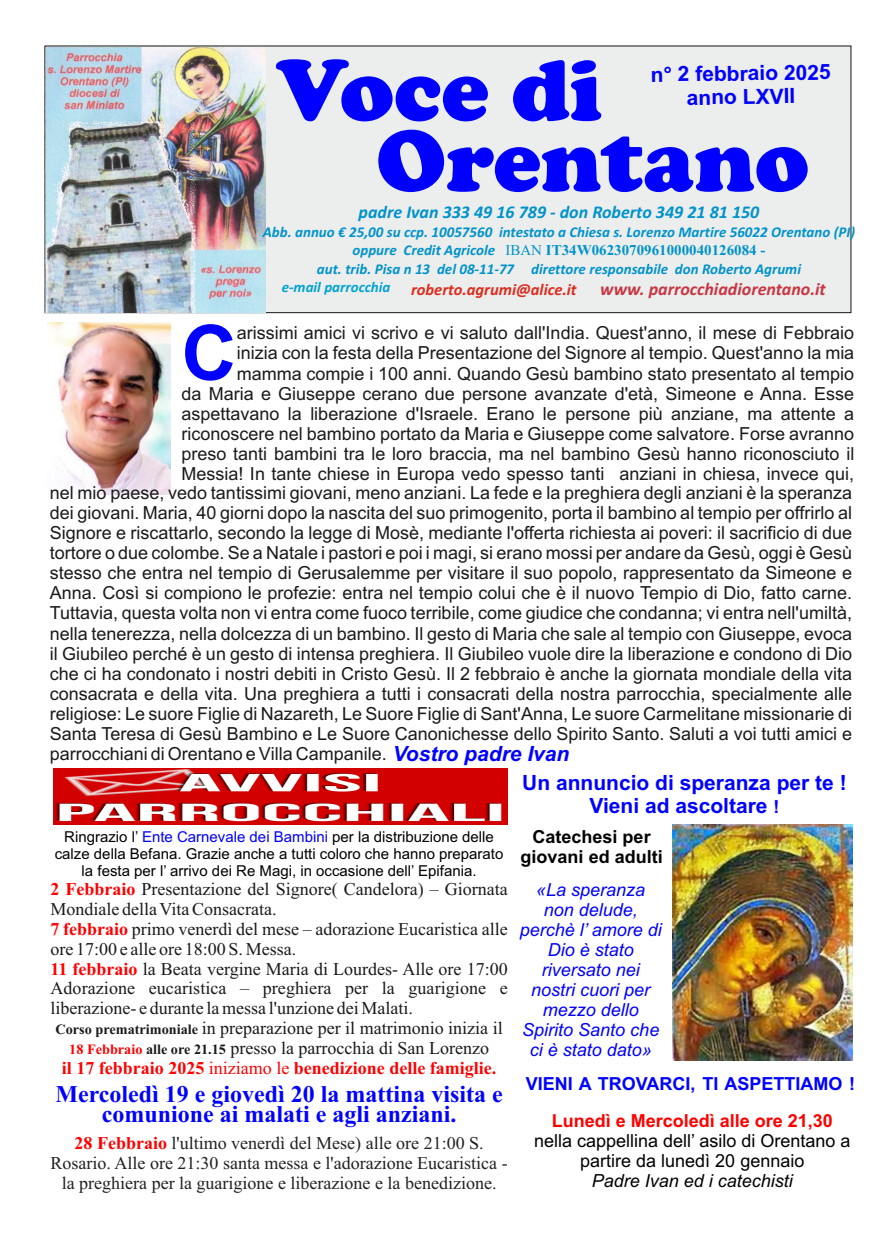
<style>
.page{position:relative;width:893px;height:1238px;background:#fff}
.page>*{position:absolute;margin:0;border:0;box-sizing:border-box;transform-origin:0 0}
.t1{font:900 90px "Cooper";color:#00f}
.t2{font:700 76.35px "Arial";color:#00f}
.t3{font:700 24px/20px "Times New Roman";color:#00f;text-align:center}
.t4{font:700 21px/23.4px "Arial";color:#00f;text-align:center}
.t5{font:18px "Arial";color:#1a1a1a}
.t6{font:18px "Times New Roman";color:#1a1a1a}
.t7{font:18px/20px "Times New Roman";color:#212121;text-align:center}
.t8{font:italic 18px/20.1px "Arial";color:#00f;text-align:center}
.t9{font:18px/20.1px "Arial";color:#000;text-align:center}
.t10{font:700 18px "Times New Roman";color:#f00}
.t11{font:italic 700 18px "Calibri";color:#0093cb}
.t12{font:700 18px "Arial";color:#00f}
.t13{font:700 18px "Arial";color:#f00}
.t14{font:italic 700 18px "Calibri";color:#c73642}
.t15{font:700 18px/20.1px "Arial";color:#000;text-align:center}
.t16{font:italic 18px "Arial";color:#000}
.t17{font:italic 700 16.5px "Calibri";color:#dd2b1c}
.t18{font:15px/16.8px "Arial";color:#000;text-align:center}
.t19{font:italic 700 15px "Calibri";color:#0093cb}
.t20{font:700 15px "Times New Roman";color:#0093cb}
.t21{font:italic 700 15px "Calibri";color:#00a3d4}
.t22{font:700 14.25px "Times New Roman";color:#f00}
.s1{font-family:"Calibri";font-style:italic}
.s2{font-weight:400}
.s3{font-weight:700;font-style:italic;font-size:21px;color:#00f}
.s4{color:#00f}
.s5{font-weight:700;color:#f00}
.s6{font-weight:700;font-size:14.25px}
.s7{font-size:18px}
</style>
<div class="page">
<div style="left:44px;top:45px;width:808px;height:268px;background:#eceded"></div>
<img style="left:45px;top:47px;width:220px;height:265px">
<img style="left:47px;top:322px;width:123px;height:172px">
<img style="left:672px;top:824px;width:180px;height:236px">
<img style="left:53px;top:768px;width:455px;height:56px">
<h1 class="t1" style="left:276px;top:60px;width:328px">Voce di</h1>
<p class="t4" style="left:650px;top:65px;width:181px;rotate:-1deg">n° 2 febbraio 2025 anno LXVII</p>
<h1 class="t1" style="left:376px;top:130px;width:434px">Orentano</h1>
<p class="t11" style="left:359px;top:204px;width:402px">padre Ivan 333 49 16 789 - don Roberto 349 21 81 150</p>
<p class="t19" style="left:263px;top:226px;width:594px">Abb. annuo € 25,00 su ccp. 10057560 intestato a Chiesa s. Lorenzo Martire 56022 Orentano (PI)</p>
<p class="t20" style="left:353px;top:245px;width:414px"><span class="s1">oppure Credit Agricole</span> <span class="s2">IBAN</span> IT34W0623070961000040126084 -</p>
<p class="t19" style="left:317px;top:262px;width:486px">aut. trib. Pisa n 13 del 08-11-77 direttore responsabile don Roberto Agrumi</p>
<p class="t21" style="left:282px;top:281px;width:110px">e-mail parrocchia</p>
<p class="t17" style="left:411px;top:283px;width:167px">roberto.agrumi@alice.it</p>
<p class="t14" style="left:600px;top:282px;width:227px">www. parrocchiadiorentano.it</p>
<h2 class="t2" style="left:182px;top:324px;width:57px">C</h2>
<p class="t5" style="left:237px;top:326px;width:619px">arissimi amici vi scrivo e vi saluto dall'India. Quest'anno, il mese di Febbraio</p>
<p class="t5" style="left:237px;top:346px;width:619px">inizia con la festa della Presentazione del Signore al tempio. Quest'anno la mia</p>
<p class="t5" style="left:237px;top:366px;width:619px">mamma compie i 100 anni. Quando Gesù bambino stato presentato al tempio</p>
<p class="t5" style="left:182px;top:386px;width:674px">da Maria e Giuseppe cerano due persone avanzate d'età, Simeone e Anna. Esse</p>
<p class="t5" style="left:182px;top:406px;width:674px">aspettavano la liberazione d'Israele. Erano le persone più anziane, ma attente a</p>
<p class="t5" style="left:182px;top:427px;width:674px">riconoscere nel bambino portato da Maria e Giuseppe come salvatore. Forse avranno</p>
<p class="t5" style="left:182px;top:447px;width:674px">preso tanti bambini tra le loro braccia, ma nel bambino Gesù hanno riconosciuto il</p>
<p class="t5" style="left:182px;top:467px;width:674px">Messia! In tante chiese in Europa vedo spesso tanti anziani in chiesa, invece qui,</p>
<p class="t5" style="left:50px;top:485px;width:804px">nel mio paese, vedo tantissimi giovani, meno anziani. La fede e la preghiera degli anziani è la speranza</p>
<p class="t5" style="left:50px;top:505px;width:804px">dei giovani. Maria, 40 giorni dopo la nascita del suo primogenito, porta il bambino al tempio per offrirlo al</p>
<p class="t5" style="left:50px;top:526px;width:804px">Signore e riscattarlo, secondo la legge di Mosè, mediante l'offerta richiesta ai poveri: il sacrificio di due</p>
<p class="t5" style="left:50px;top:546px;width:804px">tortore o due colombe. Se a Natale i pastori e poi i magi, si erano mossi per andare da Gesù, oggi è Gesù</p>
<p class="t5" style="left:50px;top:566px;width:804px">stesso che entra nel tempio di Gerusalemme per visitare il suo popolo, rappresentato da Simeone e</p>
<p class="t5" style="left:50px;top:586px;width:804px">Anna. Così si compiono le profezie: entra nel tempio colui che è il nuovo Tempio di Dio, fatto carne.</p>
<p class="t5" style="left:50px;top:606px;width:804px">Tuttavia, questa volta non vi entra come fuoco terribile, come giudice che condanna; vi entra nell'umiltà,</p>
<p class="t5" style="left:50px;top:626px;width:804px">nella tenerezza, nella dolcezza di un bambino. Il gesto di Maria che sale al tempio con Giuseppe, evoca</p>
<p class="t5" style="left:50px;top:646px;width:804px">il Giubileo perché è un gesto di intensa preghiera. Il Giubileo vuole dire la liberazione e condono di Dio</p>
<p class="t5" style="left:50px;top:666px;width:804px">che ci ha condonato i nostri debiti in Cristo Gesù. Il 2 febbraio è anche la giornata mondiale della vita</p>
<p class="t5" style="left:50px;top:686px;width:804px">consacrata e della vita. Una preghiera a tutti i consacrati della nostra parrocchia, specialmente alle</p>
<p class="t5" style="left:50px;top:706px;width:804px">religiose: Le suore Figlie di Nazareth, Le Suore Figlie di Sant'Anna, Le suore Carmelitane missionarie di</p>
<p class="t5" style="left:50px;top:727px;width:804px">Santa Teresa di Gesù Bambino e Le Suore Canonichesse dello Spirito Santo. Saluti a voi tutti amici e</p>
<p class="t5" style="left:50px;top:747px;width:521px">parrocchiani di Orentano e Villa Campanile. <span class="s3">Vostro padre Ivan</span></p>
<p class="t18" style="left:55px;top:829px;width:450px">Ringrazio l’ <span class="s4">Ente Carnevale dei Bambini</span> per la distribuzione delle calze della Befana. Grazie anche a tutti coloro che hanno preparato la festa per l’ arrivo dei Re Magi, in occasione dell’ Epifania.</p>
<p class="t6" style="left:50px;top:882px;width:459px"><span class="s5">2 Febbraio</span> Presentazione del Signore( Candelora) – Giornata</p>
<p class="t6" style="left:50px;top:922px;width:459px"><span class="s5">7 febbraio</span> primo venerdì del mese – adorazione Eucaristica alle</p>
<p class="t6" style="left:50px;top:962px;width:459px"><span class="s5">11 febbraio</span> la Beata vergine Maria di Lourdes- Alle ore 17:00</p>
<p class="t6" style="left:50px;top:902px;width:228px">Mondiale della Vita Consacrata.</p>
<p class="t6" style="left:50px;top:942px;width:247px">ore 17:00 e alle ore 18:00 S. Messa.</p>
<p class="t6" style="left:50px;top:981px;width:459px">Adorazione eucaristica – preghiera per la guarigione e</p>
<p class="t6" style="left:50px;top:1001px;width:364px">liberazione- e durante la messa l'unzione dei Malati.</p>
<p class="t6" style="left:56px;top:1021px;width:449px"><span class="s6">Corso prematrimoniale</span> in preparazione per il matrimonio inizia il</p>
<p class="t6" style="left:146px;top:1041px;width:344px"><span class="s6">alle ore 21.15</span> presso la parrocchia di San Lorenzo</p>
<h3 class="t3" style="left:55px;top:1086px;width:449px">Mercoledì 19 e giovedì 20 la mattina visita e comunione ai malati e agli anziani.</h3>
<p class="t7" style="left:51px;top:1154px;width:459px">Rosario. Alle ore 21:30 santa messa e l'adorazione Eucaristica - la preghiera per la guarigione e liberazione e la benedizione.</p>
<p class="t22" style="left:69px;top:1044px;width:75px">18 Febbraio</p>
<p class="t10" style="left:62px;top:1061px;width:436px">il 17 febbraio 2025 <span class="s2">iniziamo le</span> benedizione delle famiglie.</p>
<p class="t7" style="left:75px;top:1134px;width:411px"><span class="s5">28 Febbraio</span> l'ultimo venerdì del Mese) alle ore 21:00 S.</p>
<p class="t4" style="left:522px;top:772px;width:326px">Un annuncio di speranza per te !<br>Vieni ad ascoltare <span class="s7">!</span></p>
<p class="t15" style="left:521px;top:828px;width:144px">Catechesi per giovani ed adulti</p>
<p class="t8" style="left:520px;top:880px;width:144px">«La speranza non delude, perchè l’ amore di<br>Dio è stato riversato nei nostri cuori per mezzo dello<br>Spirito Santo che ci è stato dato»</p>
<p class="t12" style="left:526px;top:1076px;width:331px">VIENI A TROVARCI, TI ASPETTIAMO !</p>
<p class="t13" style="left:552px;top:1113px;width:283px">Lunedì e Mercoledì alle ore 21,30</p>
<p class="t9" style="left:534px;top:1132px;width:318px">nella cappellina dell’ asilo di Orentano a partire da lunedì 20 gennaio</p>
<p class="t16" style="left:592px;top:1174px;width:203px">Padre Ivan ed i catechisti</p>
</div>
